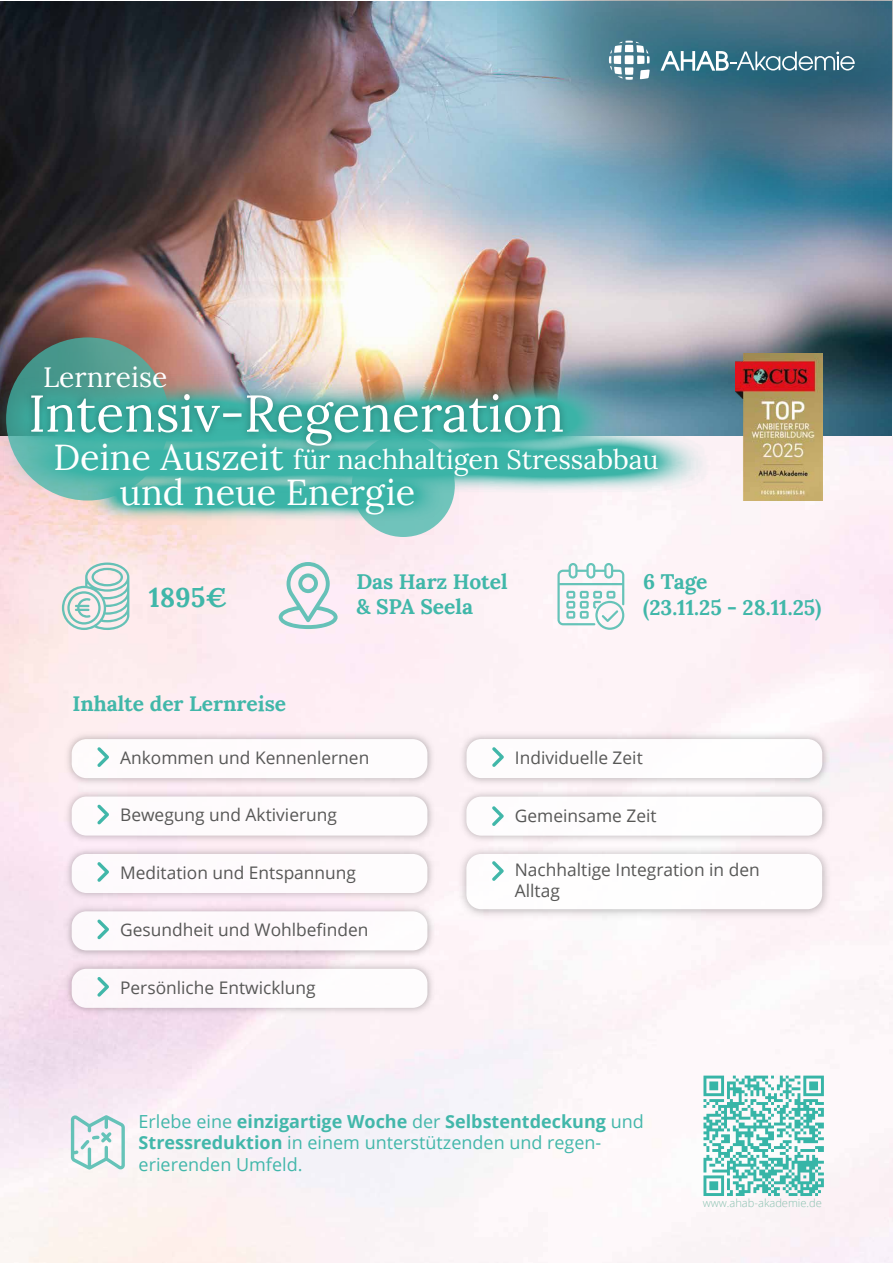
<style>
.page{position:relative;width:893px;height:1263px;background:#fff}
.page>*{position:absolute;margin:0;border:0;box-sizing:border-box;transform-origin:0 0}
.t1{font:51.6px "Lora";color:#fff}
.t2{font:36px "Lora";color:#fff}
.t3{font:28.2px "Lora";color:#fff}
.t4{font:27px "Lora";color:#fff}
.t5{font:700 27px "Lora";color:#40b7a9}
.t6{font:700 21px/26.1px "Lora";color:#40b7a9}
.t7{font:700 21px "Lora";color:#41b7a9}
.t8{font:18px/21.6px "Open Sans";color:#42b7aa}
.t9{font:17.4px/20.9px "Open Sans";color:#575756}
.t10{font:300 11.1px "Open Sans";color:#89c1b0}
.s1{font-size:36px}
.s2{font-weight:700}
</style>
<div class="page">
<img style="left:0;top:2px;width:892px;height:435px">
<svg style="left:6px;top:337px;width:163px;height:163px;background:#529b8f"></svg>
<div style="left:352px;top:434px;width:103px;height:103px;background:#70c3bb;border-radius:50%"></div>
<img style="left:0;top:375px;width:627px;height:88px">
<img style="left:88px;top:493px;width:356px;height:27px">
<img style="left:4px;top:428px;width:705px;height:65px">
<img style="left:17px;top:376px;width:559px;height:81px">
<img style="left:62px;top:729px;width:376px;height:57px">
<div style="left:72px;top:739px;width:355px;height:39px;background:#fff;border-radius:15px"></div>
<svg style="left:97px;top:747px;width:12px;height:20px"></svg>
<img style="left:62px;top:786px;width:376px;height:58px">
<div style="left:72px;top:796px;width:355px;height:39px;background:#fff;border-radius:15px"></div>
<svg style="left:97px;top:804px;width:12px;height:20px"></svg>
<img style="left:62px;top:844px;width:376px;height:57px">
<div style="left:72px;top:854px;width:355px;height:39px;background:#fff;border-radius:15px"></div>
<svg style="left:97px;top:862px;width:12px;height:20px"></svg>
<img style="left:62px;top:901px;width:376px;height:58px">
<div style="left:72px;top:911px;width:355px;height:39px;background:#fff;border-radius:15px"></div>
<svg style="left:97px;top:919px;width:12px;height:20px"></svg>
<img style="left:62px;top:959px;width:376px;height:60px">
<div style="left:72px;top:969px;width:355px;height:39px;background:#fdf8fb;border-radius:15px"></div>
<svg style="left:97px;top:977px;width:12px;height:20px"></svg>
<div style="left:466px;top:739px;width:356px;height:39px;background:#fff;border-radius:15px"></div>
<svg style="left:492px;top:747px;width:12px;height:20px"></svg>
<div style="left:466px;top:796px;width:356px;height:40px;background:#fff;border-radius:15px"></div>
<svg style="left:492px;top:806px;width:12px;height:20px"></svg>
<div style="left:466px;top:854px;width:356px;height:55px;background:#fff;border-radius:15px"></div>
<svg style="left:492px;top:861px;width:12px;height:20px"></svg>
<img style="left:735px;top:354px;width:88px;height:147px">
<img style="left:498px;top:0;width:395px;height:241px">
<svg style="left:661px;top:51px;width:194px;height:20px"></svg>
<svg style="left:609px;top:41px;width:41px;height:39px"></svg>
<svg style="left:71px;top:1115px;width:54px;height:54px"></svg>
<svg style="left:557px;top:563px;width:67px;height:67px"></svg>
<svg style="left:279px;top:562px;width:59px;height:67px;background:#d0dfe2"></svg>
<svg style="left:62px;top:562px;width:67px;height:68px;background:#ccdcd9"></svg>
<svg style="left:700px;top:1074px;width:127px;height:123px"></svg>
<h3 class="t3" style="left:43px;top:355px;width:126px">Lernreise</h3>
<h1 class="t1" style="left:28px;top:374px;width:537px">Intensiv-Regeneration</h1>
<h3 class="t4" style="left:53px;top:439px;width:607px"><span class="s1">Deine Auszeit</span> für nachhaltigen Stressabbau</h3>
<h2 class="t2" style="left:120px;top:465px;width:297px">und neue Energie</h2>
<h3 class="t5" style="left:149px;top:574px;width:80px">1895€</h3>
<p class="t6" style="left:356px;top:567px;width:153px;line-height:25.2px">Das Harz Hotel &amp; SPA Seela</p>
<p class="t6" style="left:643px;top:566px;width:180px">6 Tage<br>(23.11.25 - 28.11.25)</p>
<p class="t7" style="left:73px;top:685px;width:215px">Inhalte der Lernreise</p>
<p class="t9" style="left:120px;top:747px;width:251px">Ankommen und Kennenlernen</p>
<p class="t9" style="left:120px;top:804px;width:218px">Bewegung und Aktivierung</p>
<p class="t9" style="left:515px;top:747px;width:129px">Individuelle Zeit</p>
<p class="t9" style="left:515px;top:804px;width:143px">Gemeinsame Zeit</p>
<p class="t9" style="left:120px;top:862px;width:237px">Meditation und Entspannung</p>
<p class="t9" style="left:120px;top:919px;width:250px">Gesundheit und Wohlbefinden</p>
<p class="t9" style="left:120px;top:976px;width:197px">Persönliche Entwicklung</p>
<p class="t9" style="left:515px;top:859px;width:246px">Nachhaltige Integration in den<br>Alltag</p>
<p class="t8" style="left:139px;top:1110px;width:507px">Erlebe eine <span class="s2">einzigartige Woche</span> der <span class="s2">Selbstentdeckung</span> und<br><span class="s2">Stressreduktion</span> in einem unterstützenden und regen&shy;erierenden Umfeld.</p>
<p class="t10" style="left:703px;top:1195px;width:121px">www.ahab-akademie.de</p>
</div>
